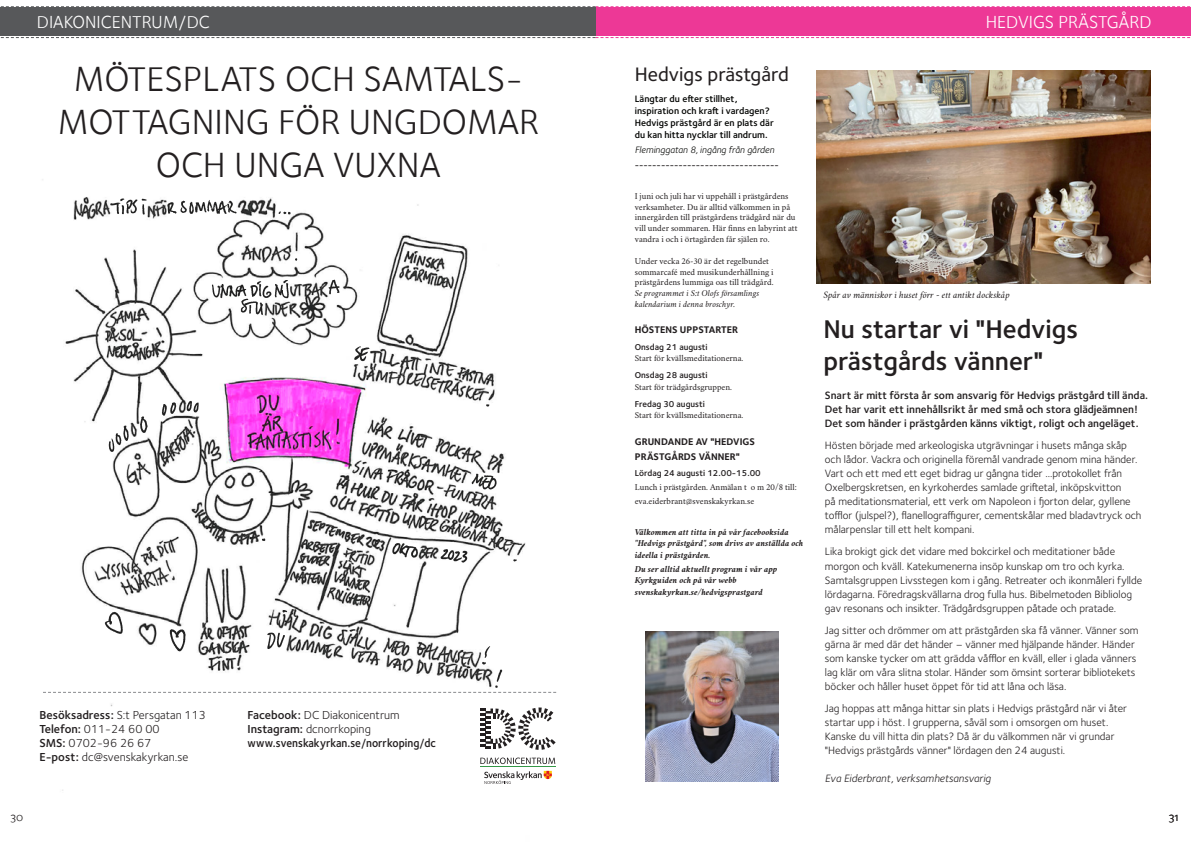
<style>
.page{position:relative;width:1191px;height:842px;background:#fff}
.page>*{position:absolute;margin:0;border:0;box-sizing:border-box;transform-origin:0 0}
.Inledande_rubrik{font:36px/43.2px "Foundry Sterling Book OSF";color:#231f20;text-align:center}
.t1{font:600 26.5px/31.8px "Foundry Sterling";color:#231f20}
.t2{font:500 20.2px "Foundry Sterling";color:#231f20}
.t3{font:18px "Foundry Sterling Book OSF";color:#fff}
.Info{font:12px/14px "Foundry Sterling";color:#231f20}
.Info-2{font:600 12px "Foundry Sterling";color:#231f20;scale:.92 1}
.t4{font:12px "Foundry Sterling Book OSF";color:#231f20}
.Brödtext_Foundry_större{font:11px/14px "Foundry Sterling";color:#231f20}
.Brödtext_Foundry_större-2{font:600 11px/14px "Foundry Sterling";color:#231f20}
.Brödtext_Foundry_större-3{font:italic 11px "Foundry Sterling";color:#231f20}
.Evenemang{font:700 10px/15px "Foundry Sterling";color:#231f20}
.Evenemang-2{font:italic 10px "Crimson Svk 2.0";color:#231f20}
.t5{font:600 9.6px/12px "Foundry Sterling";color:#040503}
.t6{font:italic 9.6px "Foundry Sterling";color:#040503}
.Evenemang-3{font:9.1px/10.7px "Crimson Svk 2.0";color:#231f20}
.Evenemang-4{font:italic 700 9.1px/11.5px "Crimson Svk 2.0";color:#231f20}
.Evenemang-5{font:600 8.8px "Foundry Sterling";color:#231f20}
.s1{font-weight:600}
.s2{font-style:italic}
</style>
<div class="page">
<div style="left:595px;top:8px;width:596px;height:28px;background:#ed3896"></div>
<div style="left:0;top:8px;width:595px;height:28px;background:#57585a"></div>
<svg style="left:0;top:37px;width:1191px;height:1px"></svg>
<svg style="left:0;top:6px;width:1191px;height:1px"></svg>
<img style="left:73px;top:197px;width:444px;height:490px">
<svg style="left:480px;top:757px;width:75px;height:7px"></svg>
<hr style="left:480px;top:767px;width:75px;height:1px;background:#359847">
<svg style="left:480px;top:707px;width:75px;height:43px"></svg>
<svg style="left:484px;top:771px;width:68px;height:13px"></svg>
<svg style="left:43px;top:692px;width:513px;height:1px"></svg>
<img style="left:816px;top:70px;width:334px;height:213px">
<img style="left:645px;top:632px;width:134px;height:150px">
<h3 class="t3" style="left:37px;top:12px;width:174px">DIAKONICENTRUM/DC</h3>
<p class="Inledande_rubrik" style="left:57px;top:57px;width:483px">MÖTESPLATS OCH SAMTALS-<br>MOTTAGNING FÖR UNGDOMAR<br>OCH UNGA VUXNA</p>
<p class="Info" style="left:39px;top:708px;width:168px"><span class="s1">Besöksadress:</span> S:t Persgatan 113<br><span class="s1">Telefon:</span> 011-24 60 00</p>
<p class="Info" style="left:39px;top:736px;width:113px"><span class="s1">SMS:</span> 0702-96 26 67</p>
<p class="Info" style="left:39px;top:750px;width:150px"><span class="s1">E-post:</span> dc@svenskakyrkan.se</p>
<p class="t4" style="left:11px;top:810px;width:14px">30</p>
<p class="Info" style="left:247px;top:708px;width:154px"><span class="s1">Facebook:</span> DC Diakonicentrum</p>
<p class="Info" style="left:247px;top:722px;width:125px"><span class="s1">Instagram:</span> dcnorrkoping</p>
<p class="Info-2" style="left:247px;top:736px;width:206px">www.svenskakyrkan.se/norrkoping/dc</p>
<p class="t2" style="left:635px;top:62px;width:155px">Hedvigs prästgård</p>
<p class="t5" style="left:635px;top:93px;width:104px">Längtar du efter stillhet,</p>
<p class="t5" style="left:635px;top:105px;width:141px">inspiration och kraft i vardagen?<br>Hedvigs prästgård är en plats där</p>
<p class="t5" style="left:635px;top:129px;width:134px">du kan hitta nycklar till andrum.</p>
<p class="t6" style="left:635px;top:144px;width:141px">Fleminggatan 8, ingång från gården</p>
<p class="Evenemang-5" style="left:635px;top:160px;width:146px">---------------------------------</p>
<p class="Evenemang-3" style="left:635px;top:190px;width:164px">I juni och juli har vi uppehåll i prästgårdens verksamheter. Du är alltid välkommen in på innergården till prästgårdens trädgård när du vill under sommaren. Här finns en labyrint att vandra i och i örtagården får själen ro.</p>
<p class="Evenemang-3" style="left:635px;top:255px;width:140px">Under vecka 26-30 är det regelbundet sommarcafé med musikunderhållning i prästgårdens lummiga oas till trädgård.<br><span class="s2">Se programmet i S:t Olofs församlings kalendarium i denna broschyr.</span></p>
<p class="Evenemang" style="left:635px;top:322px;width:105px">HÖSTENS UPPSTARTER</p>
<p class="Evenemang-5" style="left:635px;top:342px;width:74px">Onsdag 21 augusti</p>
<p class="Evenemang-3" style="left:635px;top:352px;width:110px">Start för kvällsmeditationerna.</p>
<p class="Evenemang-5" style="left:635px;top:370px;width:74px">Onsdag 28 augusti</p>
<p class="Evenemang-3" style="left:635px;top:381px;width:99px">Start för trädgårdsgruppen.</p>
<p class="Evenemang-5" style="left:635px;top:399px;width:72px">Fredag 30 augusti</p>
<p class="Evenemang-3" style="left:635px;top:410px;width:110px">Start för kvällsmeditationerna.</p>
<p class="Evenemang" style="left:635px;top:434px;width:122px">GRUNDANDE AV "HEDVIGS<br>PRÄSTGÅRDS VÄNNER"</p>
<p class="Evenemang-5" style="left:635px;top:467px;width:127px">Lördag 24 augusti 12.00-15.00</p>
<p class="Evenemang-3" style="left:635px;top:479px;width:163px;line-height:14px">Lunch i prästgården. Anmälan t o m 20/8 till: eva.eiderbrant@svenskakyrkan.se</p>
<p class="Evenemang-4" style="left:635px;top:526px;width:170px">Välkommen att titta in på vår facebooksida "Hedvigs prästgård", som drivs av anställda och ideella i prästgården.</p>
<p class="Evenemang-4" style="left:635px;top:563px;width:144px">Du ser alltid aktuellt program i vår app<br>Kyrkguiden och på vår webb svenskakyrkan.se/hedvigsprastgard</p>
<h3 class="t3" style="left:985px;top:12px;width:167px">HEDVIGS PRÄSTGÅRD</h3>
<p class="Evenemang-2" style="left:823px;top:288px;width:188px">Spår av människor i huset förr - ett antikt dockskåp</p>
<p class="t1" style="left:823px;top:314px;width:256px">Nu startar vi "Hedvigs prästgårds vänner"</p>
<p class="Brödtext_Foundry_större-2" style="left:825px;top:389px;width:325px">Snart är mitt första år som ansvarig för Hedvigs prästgård till ända.<br>Det har varit ett innehållsrikt år med små och stora glädjeämnen!<br>Det som händer i prästgården känns viktigt, roligt och angeläget.</p>
<p class="Brödtext_Foundry_större" style="left:825px;top:439px;width:318px">Hösten började med arkeologiska utgrävningar i husets många skåp och lådor. Vackra och originella föremål vandrade genom mina händer.<br>Vart och ett med ett eget bidrag ur gångna tider ...protokollet från Oxelbergskretsen, en kyrkoherdes samlade griftetal, inköpskvitton<br>på meditationsmaterial, ett verk om Napoleon i fjorton delar, gyllene tofflor (julspel?), flanellograffigurer, cementskålar med bladavtryck och målarpenslar till ett helt kompani.</p>
<p class="Brödtext_Foundry_större" style="left:825px;top:545px;width:319px">Lika brokigt gick det vidare med bokcirkel och meditationer både morgon och kväll. Katekumenerna insöp kunskap om tro och kyrka.<br>Samtalsgruppen Livsstegen kom i gång. Retreater och ikonmåleri fyllde lördagarna. Föredragskvällarna drog fulla hus. Bibelmetoden Bibliolog gav resonans och insikter. Trädgårdsgruppen påtade och pratade.</p>
<p class="Brödtext_Foundry_större" style="left:825px;top:623px;width:315px">Jag sitter och drömmer om att prästgården ska få vänner. Vänner som gärna är med där det händer – vänner med hjälpande händer. Händer som kanske tycker om att grädda våfflor en kväll, eller i glada vänners lag klär om våra slitna stolar. Händer som ömsint sorterar bibliotekets böcker och håller huset öppet för tid att låna och läsa.</p>
<p class="Brödtext_Foundry_större" style="left:825px;top:701px;width:304px">Jag hoppas att många hittar sin plats i Hedvigs prästgård när vi åter startar upp i höst. I grupperna, såväl som i omsorgen om huset.<br>Kanske du vill hitta din plats? Då är du välkommen när vi grundar "Hedvigs prästgårds vänner" lördagen den 24 augusti.</p>
<p class="Brödtext_Foundry_större-3" style="left:825px;top:771px;width:168px">Eva Eiderbrant, verksamhetsansvarig</p>
<p class="t4" style="left:1169px;top:810px;width:11px">31</p>
</div>
